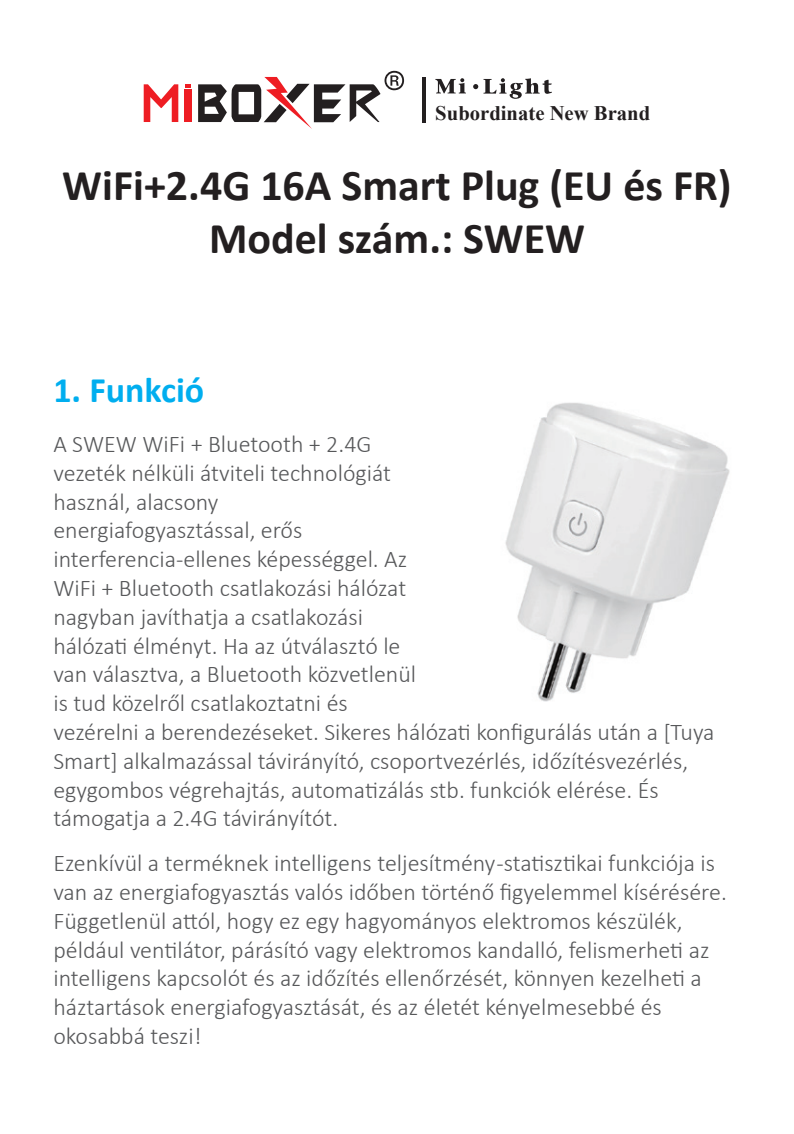
<style>
.page{position:relative;width:794px;height:1134px;background:#fff}
.page>*{position:absolute;margin:0;border:0;box-sizing:border-box;transform-origin:0 0}
.t1{font:700 44px/52.8px "Calibri";color:#231f20;text-align:center}
.t2{font:700 36px "Calibri";color:#00aeef}
.t3{font:300 24px/28.8px "Calibri";color:#57585a}
.t4{font:700 20.8px "Times New Roman";color:#231f20}
</style>
<div class="page">
<svg style="left:473px;top:78px;width:79px;height:21px"></svg>
<svg style="left:435px;top:78px;width:31px;height:15px"></svg>
<svg style="left:144px;top:84px;width:34px;height:38px"></svg>
<div style="left:184px;top:90px;width:8px;height:32px;background:#ee1d23"></div>
<svg style="left:186px;top:84px;width:5px;height:3px"></svg>
<svg style="left:198px;top:71px;width:206px;height:58px"></svg>
<hr style="left:423px;top:77px;width:3px;height:45px;background:#231f20">
<img style="left:505px;top:402px;width:225px;height:300px">
<p class="t4" style="left:435px;top:99px;width:216px">Subordinate New Brand</p>
<h1 class="t1" style="left:62px;top:159px;width:671px">WiFi+2.4G 16A Smart Plug (EU és FR)<br>Model szám.: SWEW</h1>
<h2 class="t2" style="left:53px;top:367px;width:152px">1. Funkció</h2>
<p class="t3" style="left:53px;top:429px;width:662px">A SWEW WiFi + Bluetooth + 2.4G<br>vezeték nélküli átviteli technológiát<br>használ, alacsony<br>energiafogyasztással, erős<br>interferencia-ellenes képességgel. Az<br>WiFi + Bluetooth csatlakozási hálózat<br>nagyban javíthatja a csatlakozási<br>hálózati élményt. Ha az útválasztó le<br>van választva, a Bluetooth közvetlenül<br>is tud közelről csatlakoztatni és<br>vezérelni a berendezéseket. Sikeres hálózati konfigurálás után a [Tuya Smart] alkalmazással távirányító, csoportvezérlés, időzítésvezérlés, egygombos végrehajtás, automatizálás stb. funkciók elérése. És támogatja a 2.4G távirányítót.</p>
<p class="t3" style="left:53px;top:849px;width:675px">Ezenkívül a terméknek intelligens teljesítmény -statisztikai funkciója is van az energiafogyasztás valós időben történő figyelemmel kísérésére.<br>Függetlenül attól, hogy ez egy hagyományos elektromos készülék, például ventilátor, párásító vagy elektromos kandalló, felismerheti az intelligens kapcsolót és az időzítés ellenőrzését, könnyen kezelheti a háztartások energiafogyasztását, és az életét kényelmesebbé és okosabbá teszi!</p>
</div>
